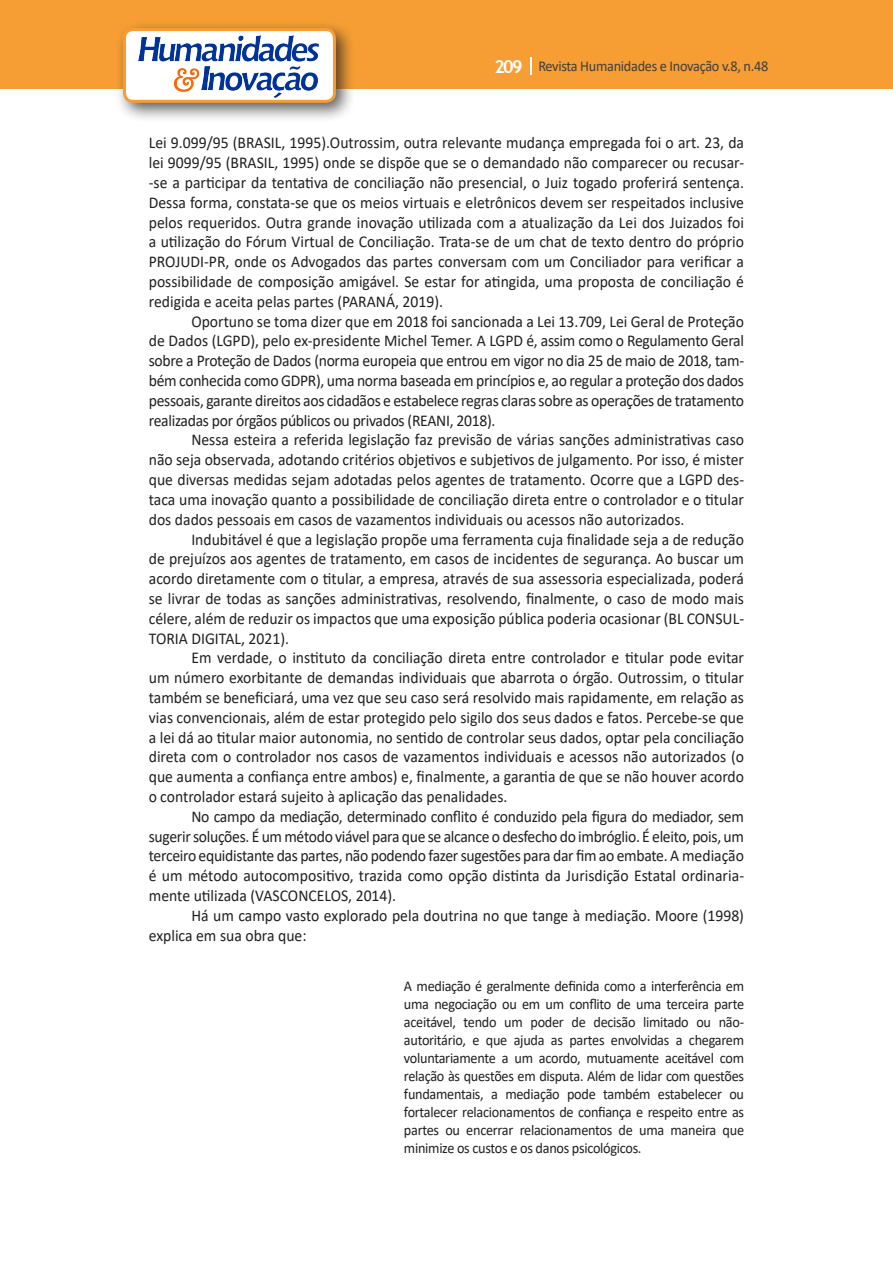
<style>
.page{position:relative;width:893px;height:1263px;background:#fff}
.page>*{position:absolute;margin:0;border:0;box-sizing:border-box;transform-origin:0 0}
.Texto{font:16.5px/19.8px "Calibri";color:#231f20;text-align:justify;scale:.95 1}
.citacao{font:15px/18px "Calibri";letter-spacing:-.02em;color:#231f20;text-align:justify;scale:.95 1}
.t1{font:15px "Calibri";letter-spacing:-.02em;color:#3e3e3f;scale:.95 1}
.s1{font-family:"Trebuchet MS";font-weight:700;font-size:18px;color:#fff}
</style>
<div class="page">
<div style="left:0;top:0;width:893px;height:88px;background:#f69e34"></div>
<svg style="left:530px;top:57px;width:2px;height:18px"></svg>
<div style="left:115px;top:20px;width:241px;height:103px;background:#231f20;opacity:.75"></div>
<div style="left:125px;top:30px;width:209px;height:71px;background:#fff;border-radius:9px"></div>
<img style="left:138px;top:35px;width:181px;height:62px">
<div style="left:123px;top:28px;width:213px;height:75px;border:3px solid #f69e34;border-radius:9px"></div>
<p class="t1" style="left:495px;top:56px;width:290px"><span class="s1">209</span> Revista Humanidades e Inovação v.8, n.48</p>
<p class="Texto" style="left:149px;top:133px;width:628px">Lei 9.099/95 (BRASIL, 1995).Outrossim, outra relevante mudança empregada foi o art. 23, da lei 9099/95 (BRASIL, 1995) onde se dispõe que se o demandado não comparecer ou recusar--se a participar da tentativa de conciliação não presencial, o Juiz togado proferirá sentença.<br>Dessa forma, constata-se que os meios virtuais e eletrônicos devem ser respeitados inclusive pelos requeridos. Outra grande inovação utilizada com a atualização da Lei dos Juizados foi a utilização do Fórum Virtual de Conciliação. Trata-se de um chat de texto dentro do próprio PROJUDI-PR, onde os Advogados das partes conversam com um Conciliador para verificar a possibilidade de composição amigável. Se estar for atingida, uma proposta de conciliação é redigida e aceita pelas partes (PARANÁ, 2019).</p>
<p class="Texto" style="left:149px;top:311px;width:628px;text-indent:43px">Oportuno se toma dizer que em 2018 foi sancionada a Lei 13.709, Lei Geral de Proteção de Dados (LGPD), pelo ex-presidente Michel Temer. A LGPD é, assim como o Regulamento Geral sobre a Proteção de Dados (norma europeia que entrou em vigor no dia 25 de maio de 2018, tam&shy;bém conhecida como GDPR), uma norma baseada em princípios e, ao regular a proteção dos dados pessoais, garante direitos aos cidadãos e estabelece regras claras sobre as operações de tratamento realizadas por órgãos públicos ou privados (REANI, 2018).</p>
<p class="Texto" style="left:149px;top:430px;width:628px;text-indent:43px">Nessa esteira a referida legislação faz previsão de várias sanções administrativas caso não seja observada, adotando critérios objetivos e subjetivos de julgamento. Por isso, é mister que diversas medidas sejam adotadas pelos agentes de tratamento. Ocorre que a LGPD des&shy;taca uma inovação quanto a possibilidade de conciliação direta entre o controlador e o titular dos dados pessoais em casos de vazamentos individuais ou acessos não autorizados.</p>
<p class="Texto" style="left:149px;top:529px;width:628px;text-indent:43px">Indubitável é que a legislação propõe uma ferramenta cuja finalidade seja a de redução de prejuízos aos agentes de tratamento, em casos de incidentes de segurança. Ao buscar um acordo diretamente com o titular, a empresa, através de sua assessoria especializada, poderá se livrar de todas as sanções administrativas, resolvendo, finalmente, o caso de modo mais célere, além de reduzir os impactos que uma exposição pública poderia ocasionar (BL CONSUL-TORIA DIGITAL, 2021).</p>
<p class="Texto" style="left:149px;top:647px;width:628px;text-indent:43px">Em verdade, o instituto da conciliação direta entre controlador e titular pode evitar um número exorbitante de demandas individuais que abarrota o órgão. Outrossim, o titular também se beneficiará, uma vez que seu caso será resolvido mais rapidamente, em relação as vias convencionais, além de estar protegido pelo sigilo dos seus dados e fatos. Percebe-se que a lei dá ao titular maior autonomia, no sentido de controlar seus dados, optar pela conciliação direta com o controlador nos casos de vazamentos individuais e acessos não autorizados (o que aumenta a confiança entre ambos) e, finalmente, a garantia de que se não houver acordo o controlador estará sujeito à aplicação das penalidades.</p>
<p class="Texto" style="left:149px;top:806px;width:628px;text-indent:43px">No campo da mediação, determinado conflito é conduzido pela figura do mediador, sem sugerir soluções. É um método viável para que se alcance o desfecho do imbróglio. É eleito, pois, um terceiro equidistante das partes, não podendo fazer sugestões para dar fim ao embate. A mediação é um método autocompositivo, trazida como opção distinta da Jurisdição Estatal ordinaria&shy;mente utilizada (VASCONCELOS, 2014).</p>
<p class="Texto" style="left:149px;top:905px;width:628px;text-indent:43px">Há um campo vasto explorado pela doutrina no que tange à mediação. Moore (1998) explica em sua obra que:</p>
<p class="citacao" style="left:404px;top:977px;width:360px">A mediação é geralmente definida como a interferência em uma negociação ou em um conflito de uma terceira parte aceitável, tendo um poder de decisão limitado ou não&shy;autoritário, e que ajuda as partes envolvidas a chegarem voluntariamente a um acordo, mutuamente aceitável com relação às questões em disputa. Além de lidar com questões fundamentais, a mediação pode também estabelecer ou fortalecer relacionamentos de confiança e respeito entre as partes ou encerrar relacionamentos de uma maneira que minimize os custos e os danos psicológicos.</p>
</div>
